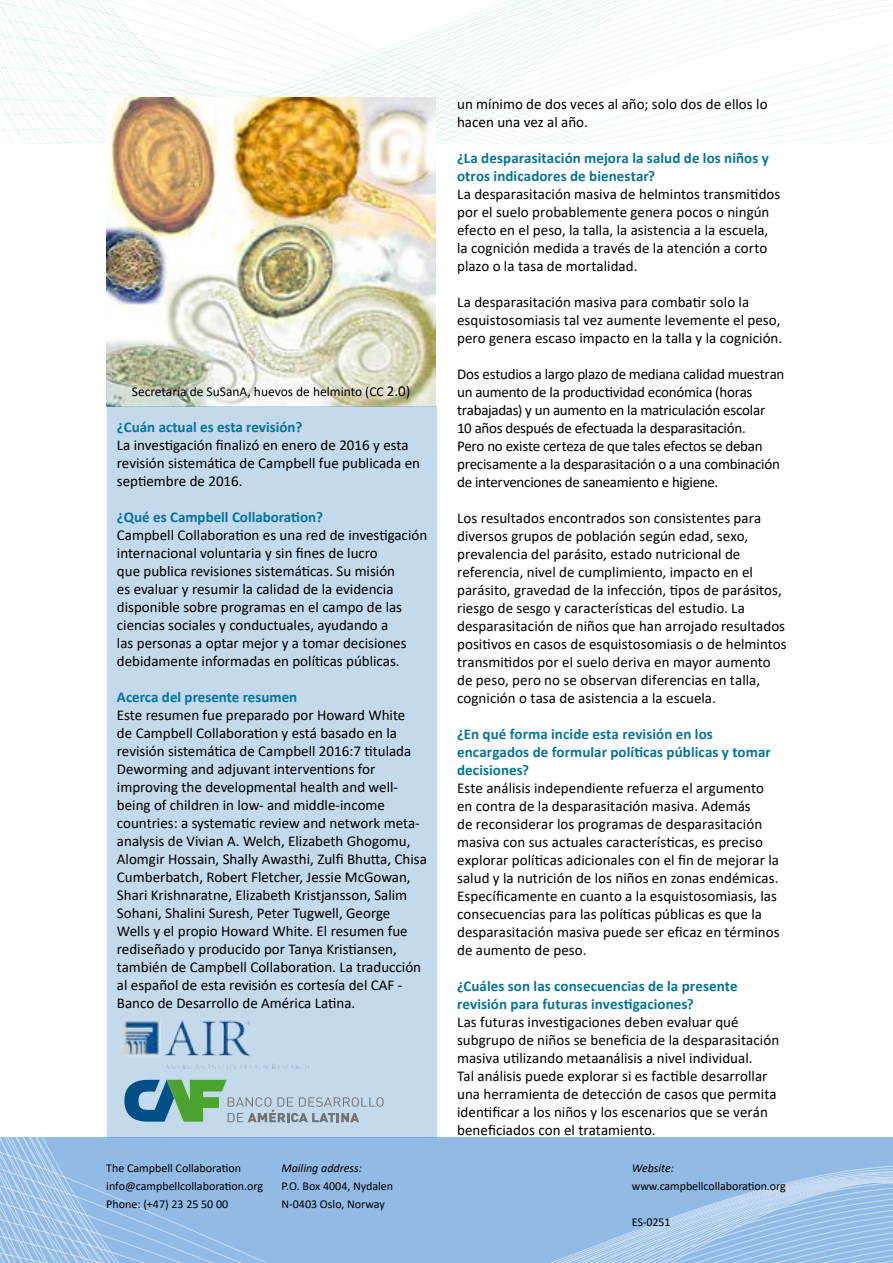
<style>
.page{position:relative;width:893px;height:1263px;background:#fff}
.page>*{position:absolute;margin:0;border:0;box-sizing:border-box;transform-origin:0 0}
.t1{font:15px/18px "Calibri";color:#000}
.t2{font:700 15px/18px "Calibri";letter-spacing:.005em;color:#067399}
.t3{font:13.5px "Calibri";color:#000}
.t4{font:12px "Calibri";color:#000}
.t5{font:italic 12px "Calibri";color:#000}
.s1{font-size:15px}
</style>
<div class="page">
<svg style="left:0;top:1138px;width:893px;height:125px;background:#96bee6"></svg>
<svg style="left:0;top:0;width:893px;height:143px"></svg>
<img style="left:106px;top:98px;width:330px;height:308px">
<div style="left:107px;top:406px;width:330px;height:732px;background:#c3d9ec"></div>
<img style="left:125px;top:1020px;width:185px;height:48px">
<svg style="left:124px;top:1080px;width:259px;height:42px"></svg>
<p class="t3" style="left:132px;top:382px;width:280px">Secretaría de SuSanA, huevos de helminto (CC <span class="s1">2.0)</span></p>
<p class="t2" style="left:117px;top:418px;width:187px">¿Cuán actual es esta revisión?</p>
<p class="t1" style="left:117px;top:436px;width:305px">La investigación finalizó en enero de 2016 y esta revisión sistemática de Campbell fue publicada en septiembre de 2016.</p>
<p class="t2" style="left:117px;top:508px;width:208px">¿Qué es Campbell Collaboration?</p>
<p class="t1" style="left:117px;top:526px;width:312px">Campbell Collaboration es una red de investigación internacional voluntaria y sin fines de lucro<br>que publica revisiones sistemáticas. Su misión<br>es evaluar y resumir la calidad de la evidencia disponible sobre programas en el campo de las ciencias sociales y conductuales, ayudando a<br>las personas a optar mejor y a tomar decisiones debidamente informadas en políticas públicas.</p>
<p class="t2" style="left:117px;top:688px;width:182px">Acerca del presente resumen</p>
<p class="t1" style="left:117px;top:706px;width:312px">Este resumen fue preparado por Howard White<br>de Campbell Collaboration y está basado en la revisión sistemática de Campbell 2016:7 titulada Deworming and adjuvant interventions for improving the developmental health and well&shy;being of children in low- and middle-income countries: a systematic review and network meta&shy;analysis de Vivian A. Welch, Elizabeth Ghogomu, Alomgir Hossain, Shally Awasthi, Zulfi Bhutta, Chisa Cumberbatch, Robert Fletcher, Jessie McGowan, Shari Krishnaratne, Elizabeth Kristjansson, Salim Sohani, Shalini Suresh, Peter Tugwell, George Wells y el propio Howard White. El resumen fue rediseñado y producido por Tanya Kristiansen, también de Campbell Collaboration. La traducción al español de esta revisión es cortesía del CAF - Banco de Desarrollo de América Latina.</p>
<p class="t4" style="left:106px;top:1160px;width:136px">The Campbell Collaboration</p>
<p class="t4" style="left:106px;top:1178px;width:158px">info@campbellcollaboration.org</p>
<p class="t4" style="left:106px;top:1196px;width:123px">Phone: (+47) 23 25 50 00</p>
<p class="t5" style="left:281px;top:1160px;width:82px">Mailing address:</p>
<p class="t4" style="left:281px;top:1178px;width:113px">P.O. Box 4004, Nydalen</p>
<p class="t4" style="left:281px;top:1196px;width:105px">N-0403 Oslo, Norway</p>
<p class="t1" style="left:457px;top:95px;width:312px">un mínimo de dos veces al año; solo dos de ellos lo hacen una vez al año.</p>
<p class="t2" style="left:457px;top:149px;width:313px">¿La desparasitación mejora la salud de los niños y otros indicadores de bienestar?</p>
<p class="t1" style="left:457px;top:185px;width:325px">La desparasitación masiva de helmintos transmitidos por el suelo probablemente genera pocos o ningún efecto en el peso, la talla, la asistencia a la escuela, la cognición medida a través de la atención a corto plazo o la tasa de mortalidad.</p>
<p class="t1" style="left:457px;top:293px;width:327px">La desparasitación masiva para combatir solo la esquistosomiasis tal vez aumente levemente el peso, pero genera escaso impacto en la talla y la cognición.</p>
<p class="t1" style="left:457px;top:365px;width:329px">Dos estudios a largo plazo de mediana calidad muestran un aumento de la productividad económica (horas trabajadas) y un aumento en la matriculación escolar<br>10 años después de efectuada la desparasitación.<br>Pero no existe certeza de que tales efectos se deban precisamente a la desparasitación o a una combinación de intervenciones de saneamiento e higiene.</p>
<p class="t1" style="left:457px;top:509px;width:331px">Los resultados encontrados son consistentes para diversos grupos de población según edad, sexo, prevalencia del parásito, estado nutricional de referencia, nivel de cumplimiento, impacto en el parásito, gravedad de la infección, tipos de parásitos, riesgo de sesgo y características del estudio. La desparasitación de niños que han arrojado resultados positivos en casos de esquistosomiasis o de helmintos transmitidos por el suelo deriva en mayor aumento de peso, pero no se observan diferencias en talla, cognición o tasa de asistencia a la escuela.</p>
<p class="t2" style="left:457px;top:725px;width:315px">¿En qué forma incide esta revisión en los encargados de formular políticas públicas y tomar decisiones?</p>
<p class="t1" style="left:457px;top:779px;width:324px">Este análisis independiente refuerza el argumento en contra de la desparasitación masiva. Además<br>de reconsiderar los programas de desparasitación masiva con sus actuales características, es preciso explorar políticas adicionales con el fin de mejorar la salud y la nutrición de los niños en zonas endémicas.<br>Específicamente en cuanto a la esquistosomiasis, las consecuencias para las políticas públicas es que la desparasitación masiva puede ser eficaz en términos de aumento de peso.</p>
<p class="t2" style="left:457px;top:977px;width:282px">¿Cuáles son las consecuencias de la presente revisión para futuras investigaciones?</p>
<p class="t1" style="left:457px;top:1013px;width:324px">Las futuras investigaciones deben evaluar qué subgrupo de niños se beneficia de la desparasitación masiva utilizando metaanálisis a nivel individual.<br>Tal análisis puede explorar si es factible desarrollar una herramienta de detección de casos que permita identificar a los niños y los escenarios que se verán beneficiados con el tratamiento.</p>
<p class="t5" style="left:632px;top:1160px;width:44px">Website:</p>
<p class="t4" style="left:632px;top:1178px;width:155px">www.campbellcollaboration.org</p>
<p class="t4" style="left:632px;top:1214px;width:40px">ES-0251</p>
</div>
